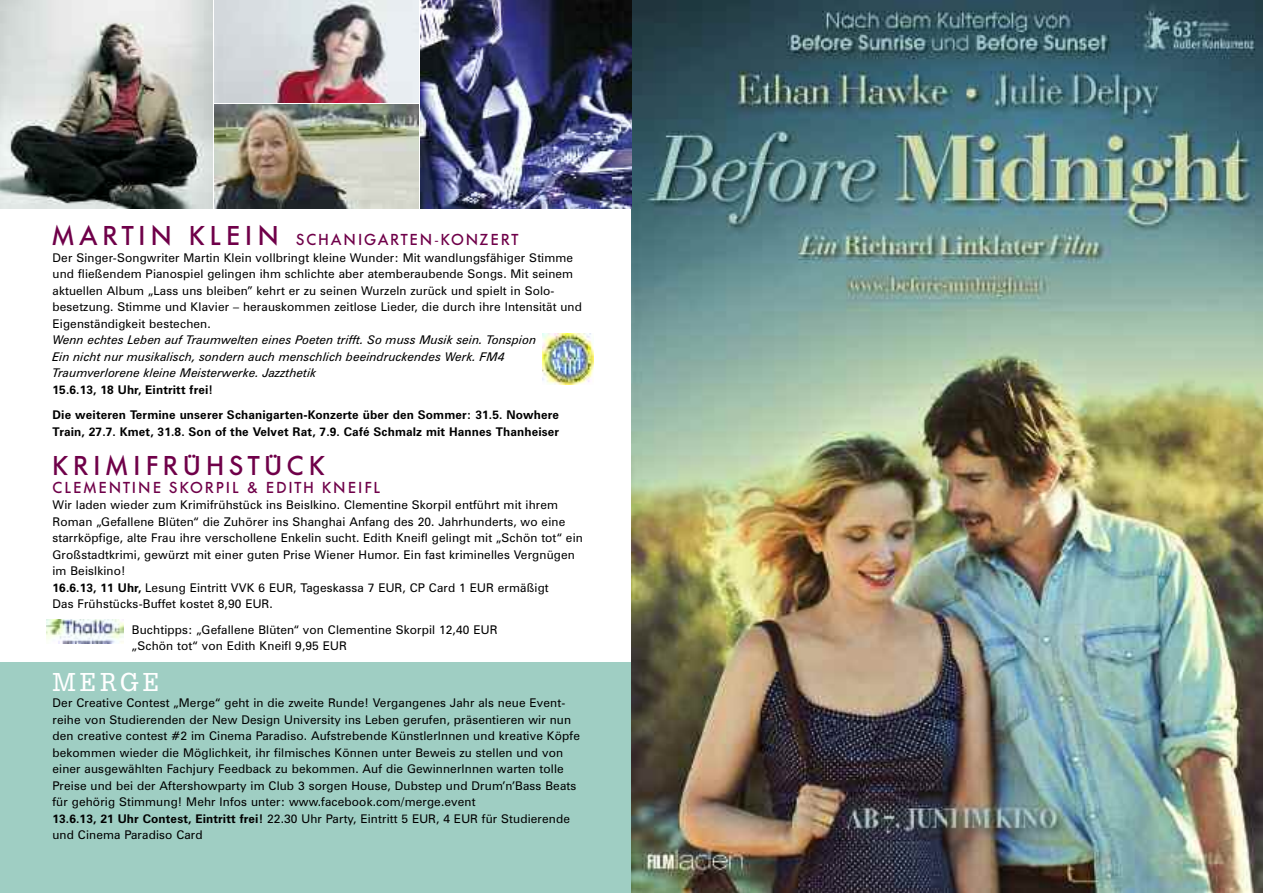
<style>
.page{position:relative;width:1263px;height:893px;background:#fff}
.page>*{position:absolute;margin:0;border:0;box-sizing:border-box;transform-origin:0 0}
.t1{font:500 27px "Futura BQ";letter-spacing:.19em;color:#6f0049}
.t2{font:27px "URW Egyptienne T Regu Extr Narr";letter-spacing:.15em;color:#fff}
.t3{font:500 15.75px "Futura BQ";letter-spacing:.115em;color:#6f0049}
.t4{font:500 15.75px "Futura BQ";letter-spacing:.135em;color:#6f0049}
.t5{font:12px/16.5px "Zurich BT";letter-spacing:.01em;color:#000}
.t6{font:italic 12px/16.5px "Zurich BT";color:#000}
.t7{font:700 12px/25.5px "Zurich BT";letter-spacing:.01em;color:#000}
.s1{font-size:27px}
.s2{font-weight:700}
</style>
<div class="page">
<div style="left:0;top:662px;width:631px;height:231px;background:#9fcec3"></div>
<img style="left:47px;top:619px;width:77px;height:24px">
<img style="left:631px;top:0;width:632px;height:893px">
<img style="left:0;top:0;width:213px;height:208px">
<img style="left:215px;top:0;width:204px;height:102px">
<img style="left:215px;top:104px;width:204px;height:104px">
<img style="left:421px;top:0;width:210px;height:208px">
<img style="left:543px;top:333px;width:51px;height:51px">
<h2 class="t3" style="left:53px;top:231px;width:468px"><span class="s1">MARTIN KLEIN</span> SCHANIGARTEN-KONZERT</h2>
<p class="t5" style="left:53px;top:250px;width:531px">Der Singer-Songwriter Martin Klein vollbringt kleine Wunder: Mit wandlungsfähiger Stimme und fließendem Pianospiel gelingen ihm schlichte aber atemberaubende Songs. Mit seinem aktuellen Album „Lass uns bleiben” kehrt er zu seinen Wurzeln zurück und spielt in Solo&shy;besetzung. Stimme und Klavier – herauskommen zeitlose Lieder, die durch ihre Intensität und Eigenständigkeit bestechen.</p>
<p class="t6" style="left:53px;top:333px;width:485px">Wenn echtes Leben auf Traumwelten eines Poeten trifft. So muss Musik sein. Tonspion<br>Ein nicht nur musikalisch, sondern auch menschlich beeindruckendes Werk. FM4<br>Traumverlorene kleine Meisterwerke. Jazzthetik</p>
<p class="t7" style="left:53px;top:378px;width:508px">15.6.13, 18 Uhr, Eintritt frei!<br>Die weiteren Termine unserer Schanigarten-Konzerte über den Sommer: 31.5. Nowhere</p>
<p class="t7" style="left:53px;top:420px;width:508px">Train, 27.7. Kmet, 31.8. Son of the Velvet Rat, 7.9. Café Schmalz mit Hannes Thanheiser</p>
<h1 class="t1" style="left:53px;top:450px;width:274px">KRIMIFRÜHSTÜCK</h1>
<h2 class="t4" style="left:53px;top:478px;width:330px">CLEMENTINE SKORPIL &amp; EDITH KNEIFL</h2>
<p class="t5" style="left:52px;top:498px;width:532px">Wir laden wieder zum Krimifrühstück ins Beislkino. Clementine Skorpil entführt mit ihrem Roman „Gefallene Blüten“ die Zuhörer ins Shanghai Anfang des 20. Jahrhunderts, wo eine starrköpfige, alte Frau ihre verschollene Enkelin sucht. Edith Kneifl gelingt mit „Schön tot“ ein Großstadtkrimi, gewürzt mit einer guten Prise Wiener Humor. Ein fast kriminelles Vergnügen im Beislkino!<br><span class="s2">16.6.13, 11 Uhr,</span> Lesung Eintritt VVK 6 EUR, Tageskassa 7 EUR, CP Card 1 EUR ermäßigt<br>Das Frühstücks-Buffet kostet 8,90 EUR.</p>
<p class="t5" style="left:132px;top:622px;width:367px">Buchtipps: „Gefallene Blüten“ von Clementine Skorpil 12,40 EUR „Schön tot“ von Edith Kneifl 9,95 EUR</p>
<h1 class="t2" style="left:53px;top:666px;width:108px">MERGE</h1>
<p class="t5" style="left:52px;top:696px;width:529px">Der Creative Contest „Merge“ geht in die zweite Runde! Vergangenes Jahr als neue Event&shy;reihe von Studierenden der New Design University ins Leben gerufen, präsentieren wir nun den creative contest #2 im Cinema Paradiso. Aufstrebende KünstlerInnen und kreative Köpfe bekommen wieder die Möglichkeit, ihr filmisches Können unter Beweis zu stellen und von einer ausgewählten Fachjury Feedback zu bekommen. Auf die GewinnerInnen warten tolle Preise und bei der Aftershowparty im Club 3 sorgen House, Dubstep und Drum’n’Bass Beats für gehörig Stimmung! Mehr Infos unter: www.facebook.com/merge.event<br><span class="s2">13.6.13, 21 Uhr Contest, Eintritt frei!</span> 22.30 Uhr Party, Eintritt 5 EUR, 4 EUR für Studierende und Cinema Paradiso Card</p>
</div>
